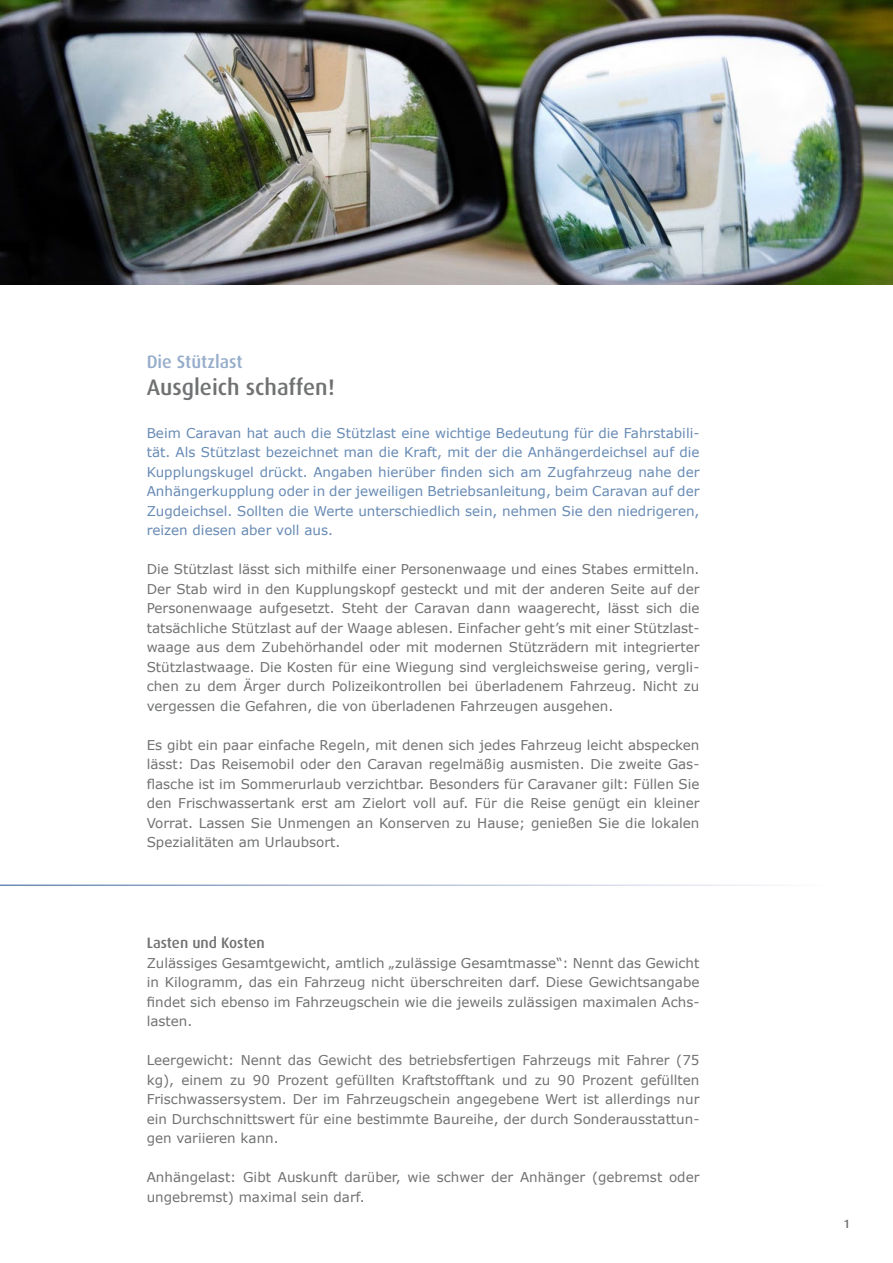
<style>
.page{position:relative;width:893px;height:1263px;background:#fff}
.page>*{position:absolute;margin:0;border:0;box-sizing:border-box;transform-origin:0 0}
.t1{font:500 22.5px "Dax";color:#707172}
.t2{font:500 18px "Dax";color:#95adca}
.t3{font:500 15px "Dax";color:#707172}
.t4{font:13.5px/19.5px "Verdana";color:#707172;text-align:justify}
.t5{font:13.5px/19.5px "Verdana";color:#678ab4;text-align:justify}
.t6{font:500 12px "Dax";color:#707172}
</style>
<div class="page">
<img style="left:0;top:0;width:893px;height:284px">
<h2 class="t2" style="left:147px;top:352px;width:98px">Die Stützlast</h2>
<h1 class="t1" style="left:147px;top:375px;width:190px">Ausgleich schaffen!</h1>
<p class="t5" style="left:147px;top:423px;width:554px">Beim Caravan hat auch die Stützlast eine wichtige Bedeutung für die Fahrstabili&shy;tät. Als Stützlast bezeichnet man die Kraft, mit der die Anhängerdeichsel auf die Kupplungskugel drückt. Angaben hierüber finden sich am Zugfahrzeug nahe der Anhängerkupplung oder in der jeweiligen Betriebsanleitung, beim Caravan auf der Zugdeichsel. Sollten die Werte unterschiedlich sein, nehmen Sie den niedrigeren, reizen diesen aber voll aus.</p>
<p class="t4" style="left:147px;top:559px;width:554px">Die Stützlast lässt sich mithilfe einer Personenwaage und eines Stabes ermitteln.<br>Der Stab wird in den Kupplungskopf gesteckt und mit der anderen Seite auf der Personenwaage aufgesetzt. Steht der Caravan dann waagerecht, lässt sich die tatsächliche Stützlast auf der Waage ablesen. Einfacher geht’s mit einer Stützlast&shy;waage aus dem Zubehörhandel oder mit modernen Stützrädern mit integrierter Stützlastwaage. Die Kosten für eine Wiegung sind vergleichsweise gering, vergli&shy;chen zu dem Ärger durch Polizeikontrollen bei überladenem Fahrzeug. Nicht zu vergessen die Gefahren, die von überladenen Fahrzeugen ausgehen.</p>
<p class="t4" style="left:147px;top:734px;width:554px">Es gibt ein paar einfache Regeln, mit denen sich jedes Fahrzeug leicht abspecken lässt: Das Reisemobil oder den Caravan regelmäßig ausmisten. Die zweite Gas&shy;flasche ist im Sommerurlaub verzichtbar. Besonders für Caravaner gilt: Füllen Sie den Frischwassertank erst am Zielort voll auf. Für die Reise genügt ein kleiner Vorrat. Lassen Sie Unmengen an Konserven zu Hause; genießen Sie die lokalen Spezialitäten am Urlaubsort.</p>
<p class="t3" style="left:147px;top:935px;width:120px">Lasten und Kosten</p>
<p class="t4" style="left:147px;top:953px;width:554px">Zulässiges Gesamtgewicht, amtlich „zulässige Gesamtmasse“: Nennt das Gewicht in Kilogramm, das ein Fahrzeug nicht überschreiten darf. Diese Gewichtsangabe findet sich ebenso im Fahrzeugschein wie die jeweils zulässigen maximalen Achs&shy;lasten.</p>
<p class="t4" style="left:147px;top:1050px;width:554px">Leergewicht: Nennt das Gewicht des betriebsfertigen Fahrzeugs mit Fahrer (75 kg), einem zu 90 Prozent gefüllten Kraftstofftank und zu 90 Prozent gefüllten Frischwassersystem. Der im Fahrzeugschein angegebene Wert ist allerdings nur ein Durchschnittswert für eine bestimmte Baureihe, der durch Sonderausstattun&shy;gen variieren kann.</p>
<p class="t4" style="left:147px;top:1167px;width:554px">Anhängelast: Gibt Auskunft darüber, wie schwer der Anhänger (gebremst oder ungebremst) maximal sein darf.</p>
<p class="t6" style="left:843px;top:1217px;width:8px">1</p>
</div>
